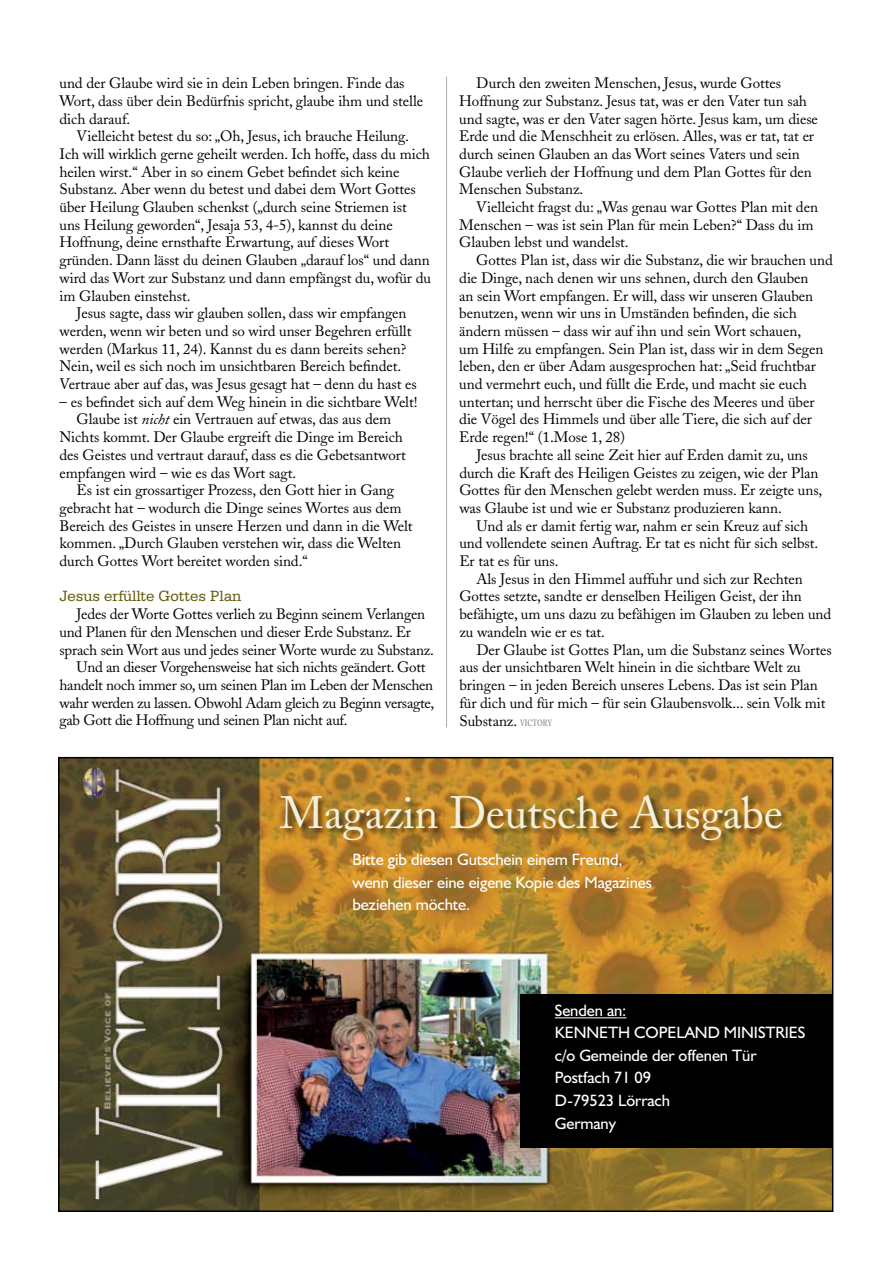
<style>
.page{position:relative;width:893px;height:1263px;background:#fff}
.page>*{position:absolute;margin:0;border:0;box-sizing:border-box;transform-origin:0 0}
.t1{font:45px "Adobe Caslon";letter-spacing:-.005em;color:#f2f0dc}
.t2{font:16.5px/22.5px "Humanist 521 BT";letter-spacing:-.005em;color:#fff}
.t3{font:15.75px "Serifa BT";letter-spacing:-.005em;color:#645e0c}
.t4{font:15px/17.7px "Adobe Caslon";letter-spacing:-.005em;color:#000}
.s1{font-style:italic}
.s2{font-weight:600;font-size:9px;color:#8a8c8e}
</style>
<div class="page">
<hr style="left:446px;top:77px;width:1px;height:650px;background:#b1b4b6">
<img style="left:61px;top:760px;width:769px;height:449px">
<div style="left:280px;top:794px;width:511px;height:56px;background:#000;opacity:.6"></div>
<div style="left:520px;top:994px;width:313px;height:153px;background:#000"></div>
<hr style="left:555px;top:1017px;width:71px;height:1px;background:#fff">
<p class="t4" style="left:60px;top:74px;width:365px">und der Glaube wird sie in dein Leben bringen. Finde das<br>Wort, dass über dein Bedürfnis spricht, glaube ihm und stelle dich darauf.</p>
<p class="t4" style="left:77px;top:127px;width:334px">Vielleicht betest du so: „Oh, Jesus, ich brauche Heilung.</p>
<p class="t4" style="left:60px;top:145px;width:372px">Ich will wirklich gerne geheilt werden. Ich hoffe, dass du mich</p>
<p class="t4" style="left:60px;top:163px;width:341px">heilen wirst.“ Aber in so einem Gebet befindet sich keine</p>
<p class="t4" style="left:60px;top:181px;width:358px">Substanz. Aber wenn du betest und dabei dem Wort Gottes</p>
<p class="t4" style="left:60px;top:198px;width:349px">über Heilung Glauben schenkst („durch seine Striemen ist</p>
<p class="t4" style="left:60px;top:216px;width:335px">uns Heilung geworden“, Jesaja 53, 4-5), kannst du deine</p>
<p class="t4" style="left:60px;top:234px;width:331px">Hoffnung, deine ernsthafte Erwartung, auf dieses Wort</p>
<p class="t4" style="left:60px;top:251px;width:372px">gründen. Dann lässt du deinen Glauben „darauf los“ und dann</p>
<p class="t4" style="left:60px;top:269px;width:373px">wird das Wort zur Substanz und dann empfängst du, wofür du</p>
<p class="t4" style="left:60px;top:287px;width:133px">im Glauben einstehst.</p>
<p class="t4" style="left:77px;top:304px;width:331px">Jesus sagte, dass wir glauben sollen, dass wir empfangen</p>
<p class="t4" style="left:60px;top:322px;width:353px">werden, wenn wir beten und so wird unser Begehren erfüllt</p>
<p class="t4" style="left:60px;top:340px;width:348px">werden (Markus 11, 24). Kannst du es dann bereits sehen?</p>
<p class="t4" style="left:60px;top:358px;width:343px">Nein, weil es sich noch im unsichtbaren Bereich befindet.</p>
<p class="t4" style="left:60px;top:375px;width:359px">Vertraue aber auf das, was Jesus gesagt hat – denn du hast es</p>
<p class="t4" style="left:60px;top:393px;width:360px">– es befindet sich auf dem Weg hinein in die sichtbare Welt!</p>
<p class="t4" style="left:77px;top:411px;width:316px">Glaube ist <span class="s1">nicht</span> ein Vertrauen auf etwas, das aus dem</p>
<p class="t4" style="left:60px;top:428px;width:345px">Nichts kommt. Der Glaube ergreift die Dinge im Bereich</p>
<p class="t4" style="left:60px;top:446px;width:348px">des Geistes und vertraut darauf, dass es die Gebetsantwort</p>
<p class="t4" style="left:60px;top:464px;width:238px">empfangen wird – wie es das Wort sagt.</p>
<p class="t4" style="left:77px;top:481px;width:319px">Es ist ein grossartiger Prozess, den Gott hier in Gang</p>
<p class="t4" style="left:60px;top:499px;width:344px">gebracht hat – wodurch die Dinge seines Wortes aus dem</p>
<p class="t4" style="left:60px;top:517px;width:355px">Bereich des Geistes in unsere Herzen und dann in die Welt</p>
<p class="t4" style="left:60px;top:535px;width:343px">kommen. „Durch Glauben verstehen wir, dass die Welten</p>
<p class="t4" style="left:60px;top:552px;width:250px">durch Gottes Wort bereitet worden sind.“</p>
<p class="t3" style="left:60px;top:587px;width:183px">Jesus erfüllte Gottes Plan</p>
<p class="t4" style="left:77px;top:605px;width:350px">Jedes der Worte Gottes verlieh zu Beginn seinem Verlangen</p>
<p class="t4" style="left:60px;top:623px;width:353px">und Planen für den Menschen und dieser Erde Substanz. Er</p>
<p class="t4" style="left:60px;top:641px;width:376px">sprach sein Wort aus und jedes seiner Worte wurde zu Substanz.</p>
<p class="t4" style="left:77px;top:658px;width:351px">Und an dieser Vorgehensweise hat sich nichts geändert. Gott</p>
<p class="t4" style="left:60px;top:676px;width:375px">handelt noch immer so, um seinen Plan im Leben der Menschen</p>
<p class="t4" style="left:60px;top:694px;width:376px">wahr werden zu lassen. Obwohl Adam gleich zu Beginn versagte,</p>
<p class="t4" style="left:60px;top:712px;width:289px">gab Gott die Hoffnung und seinen Plan nicht auf.</p>
<p class="t4" style="left:459px;top:74px;width:360px;text-indent:17px">Durch den zweiten Menschen, Jesus, wurde Gottes Hoffnung zur Substanz. Jesus tat, was er den Vater tun sah und sagte, was er den Vater sagen hörte. Jesus kam, um diese Erde und die Menschheit zu erlösen. Alles, was er tat, tat er durch seinen Glauben an das Wort seines Vaters und sein Glaube verlieh der Hoffnung und dem Plan Gottes für den Menschen Substanz.</p>
<p class="t4" style="left:459px;top:198px;width:360px;text-indent:17px">Vielleicht fragst du: „Was genau war Gottes Plan mit den<br>Menschen – was ist sein Plan für mein Leben?“ Dass du im<br>Glauben lebst und wandelst.</p>
<p class="t4" style="left:476px;top:251px;width:358px">Gottes Plan ist, dass wir die Substanz, die wir brauchen und</p>
<p class="t4" style="left:459px;top:269px;width:351px">die Dinge, nach denen wir uns sehnen, durch den Glauben</p>
<p class="t4" style="left:459px;top:287px;width:355px">an sein Wort empfangen. Er will, dass wir unseren Glauben</p>
<p class="t4" style="left:459px;top:304px;width:339px">benutzen, wenn wir uns in Umständen befinden, die sich</p>
<p class="t4" style="left:459px;top:322px;width:343px">ändern müssen – dass wir auf ihn und sein Wort schauen,</p>
<p class="t4" style="left:459px;top:340px;width:366px">um Hilfe zu empfangen. Sein Plan ist, dass wir in dem Segen</p>
<p class="t4" style="left:459px;top:358px;width:358px">leben, den er über Adam ausgesprochen hat: „Seid fruchtbar</p>
<p class="t4" style="left:459px;top:375px;width:349px">und vermehrt euch, und füllt die Erde, und macht sie euch</p>
<p class="t4" style="left:459px;top:393px;width:357px">untertan; und herrscht über die Fische des Meeres und über</p>
<p class="t4" style="left:459px;top:411px;width:354px">die Vögel des Himmels und über alle Tiere, die sich auf der</p>
<p class="t4" style="left:459px;top:428px;width:167px">Erde regen!“ (1.Mose 1, 28)</p>
<p class="t4" style="left:476px;top:446px;width:333px">Jesus brachte all seine Zeit hier auf Erden damit zu, uns</p>
<p class="t4" style="left:459px;top:464px;width:361px">durch die Kraft des Heiligen Geistes zu zeigen, wie der Plan</p>
<p class="t4" style="left:459px;top:481px;width:365px">Gottes für den Menschen gelebt werden muss. Er zeigte uns,</p>
<p class="t4" style="left:459px;top:499px;width:324px">was Glaube ist und wie er Substanz produzieren kann.</p>
<p class="t4" style="left:476px;top:517px;width:333px">Und als er damit fertig war, nahm er sein Kreuz auf sich</p>
<p class="t4" style="left:459px;top:535px;width:360px">und vollendete seinen Auftrag. Er tat es nicht für sich selbst.</p>
<p class="t4" style="left:459px;top:552px;width:101px">Er tat es für uns.</p>
<p class="t4" style="left:476px;top:570px;width:328px">Als Jesus in den Himmel auffuhr und sich zur Rechten</p>
<p class="t4" style="left:459px;top:588px;width:344px">Gottes setzte, sandte er denselben Heiligen Geist, der ihn</p>
<p class="t4" style="left:459px;top:605px;width:373px">befähigte, um uns dazu zu befähigen im Glauben zu leben und</p>
<p class="t4" style="left:459px;top:623px;width:147px">zu wandeln wie er es tat.</p>
<p class="t4" style="left:476px;top:641px;width:357px">Der Glaube ist Gottes Plan, um die Substanz seines Wortes</p>
<p class="t4" style="left:459px;top:658px;width:343px">aus der unsichtbaren Welt hinein in die sichtbare Welt zu</p>
<p class="t4" style="left:459px;top:676px;width:360px">bringen – in jeden Bereich unseres Lebens. Das ist sein Plan</p>
<p class="t4" style="left:459px;top:694px;width:368px">für dich und für mich – für sein Glaubensvolk... sein Volk mit</p>
<p class="t4" style="left:459px;top:712px;width:94px">Substanz. <span class="s2">VICTORY</span></p>
<h1 class="t1" style="left:280px;top:786px;width:505px">Magazin Deutsche Ausgabe</h1>
<p class="t2" style="left:352px;top:848px;width:301px">Bitte gib diesen Gutschein einem Freund, wenn dieser eine eigene Kopie des Magazines beziehen möchte.</p>
<p class="t2" style="left:555px;top:999px;width:252px">Senden an:<br>KENNETH COPELAND MINISTRIES c/o Gemeinde der offenen Tür<br>Postfach 71 09<br>D-79523 Lörrach<br>Germany</p>
</div>
